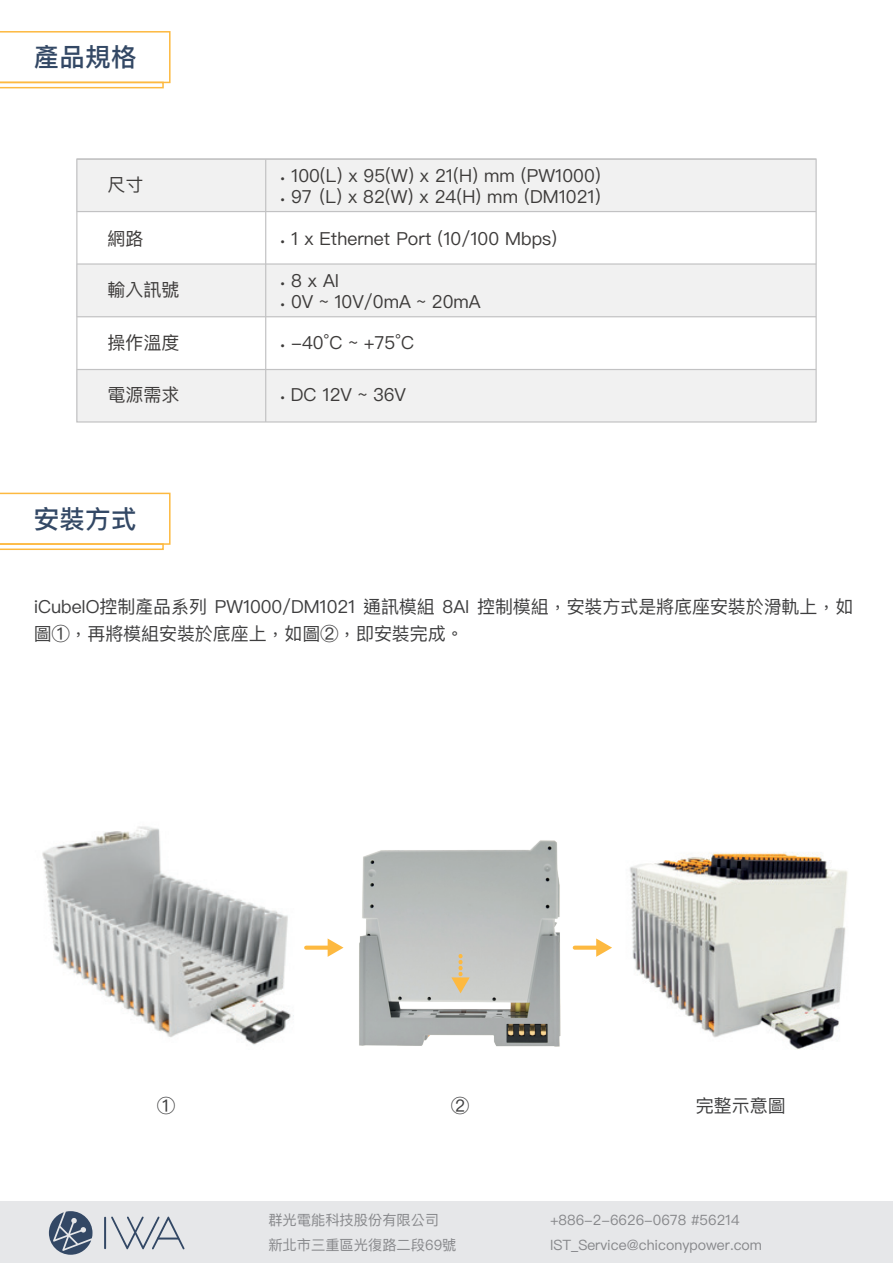
<style>
.page{position:relative;width:893px;height:1263px;background:#fff}
.page>*{position:absolute;margin:0;border:0;box-sizing:border-box;transform-origin:0 0}
.t1{font:500 25.5px "Ping Fang TC";letter-spacing:.01em;color:#334865}
.t2{font:18px "Ping Fang TC";color:#3d3b3a}
.t3{font:18px/27px "Ping Fang TC";letter-spacing:-.005em;color:#3e3e3f}
.t4{font:14.25px/25.5px "Ping Fang TC";color:#87888b}
.s1{font-size:9px}
</style>
<div class="page">
<div style="left:0;top:1202px;width:893px;height:61px;background:#e6e7e9"></div>
<hr style="left:104px;top:1217px;width:2px;height:32px;background:#334865">
<svg style="left:111px;top:1216px;width:74px;height:33px"></svg>
<hr style="left:157px;top:1237px;width:22px;height:2px;background:#334865">
<svg style="left:49px;top:1211px;width:43px;height:44px"></svg>
<div style="left:0;top:31px;width:171px;height:52px;border:2px solid #fdb940"></div>
<div style="left:0;top:82px;width:164px;height:6px;border:2px solid #fdb940"></div>
<div style="left:77px;top:264px;width:739px;height:52px;background:#f1f1f1"></div>
<div style="left:77px;top:159px;width:739px;height:53px;background:#f1f1f1"></div>
<hr style="left:77px;top:263px;width:739px;height:2px;background:#c2c2c3">
<hr style="left:77px;top:316px;width:739px;height:1px;background:#c2c2c3">
<hr style="left:77px;top:211px;width:739px;height:1px;background:#c2c2c3">
<div style="left:77px;top:369px;width:739px;height:53px;background:#f1f1f1"></div>
<hr style="left:77px;top:369px;width:739px;height:1px;background:#c2c2c3">
<hr style="left:265px;top:159px;width:1px;height:263px;background:#c2c2c3">
<div style="left:76px;top:158px;width:741px;height:265px;border:1px solid #c2c2c3"></div>
<div style="left:0;top:493px;width:171px;height:52px;border:2px solid #fdb940"></div>
<div style="left:0;top:543px;width:164px;height:7px;border:2px solid #fdb940"></div>
<img style="left:630px;top:852px;width:218px;height:198px">
<img style="left:42px;top:826px;width:252px;height:219px">
<div style="left:306px;top:945px;width:24px;height:5px;background:#fdb940"></div>
<svg style="left:328px;top:938px;width:16px;height:19px"></svg>
<div style="left:575px;top:945px;width:24px;height:5px;background:#fdb940"></div>
<svg style="left:596px;top:938px;width:16px;height:19px"></svg>
<img style="left:359px;top:840px;width:202px;height:207px">
<svg style="left:451px;top:956px;width:19px;height:37px"></svg>
<h1 class="t1" style="left:34px;top:41px;width:104px">產品規格</h1>
<p class="t2" style="left:107px;top:173px;width:37px">尺寸</p>
<p class="t2" style="left:281px;top:164px;width:322px"><span class="s1">•</span> 100(L) x 95(W) x 21(H) mm (PW1000)</p>
<p class="t2" style="left:281px;top:186px;width:322px"><span class="s1">•</span> 97 (L) x 82(W) x 24(H) mm (DM1021)</p>
<p class="t2" style="left:107px;top:227px;width:37px">網路</p>
<p class="t2" style="left:281px;top:227px;width:278px"><span class="s1">•</span> 1 x Ethernet Port (10/100 Mbps)</p>
<p class="t2" style="left:107px;top:278px;width:73px">輸入訊號</p>
<p class="t2" style="left:107px;top:331px;width:73px">操作溫度</p>
<p class="t2" style="left:107px;top:384px;width:73px">電源需求</p>
<h1 class="t1" style="left:34px;top:503px;width:104px">安裝方式</h1>
<p class="t2" style="left:281px;top:269px;width:60px"><span class="s1">•</span> 8 x AI</p>
<p class="t2" style="left:281px;top:291px;width:202px"><span class="s1">•</span> 0V ~ 10V/0mA ~ 20mA</p>
<p class="t2" style="left:281px;top:331px;width:135px"><span class="s1">•</span> -40°C ~ +75°C</p>
<p class="t2" style="left:281px;top:384px;width:127px"><span class="s1">•</span> DC 12V ~ 36V</p>
<p class="t3" style="left:34px;top:593px;width:821px">iCubeIO控制產品系列 PW1000/DM1021 通訊模組 8AI 控制模組，安裝方式是將底座安裝於滑軌上，如圖①，再將模組安裝於底座上，如圖②，即安裝完成。</p>
<p class="t3" style="left:157px;top:1092px;width:19px">①</p>
<p class="t3" style="left:451px;top:1092px;width:19px">②</p>
<p class="t3" style="left:696px;top:1092px;width:91px">完整示意圖</p>
<p class="t4" style="left:268px;top:1207px;width:190px">群光電能科技股份有限公司新北市三重區光復路二段69號</p>
<p class="t4" style="left:550px;top:1207px;width:214px">+886-2-6626-0678 #56214<br>IST_Service@chiconypower.com</p>
</div>
